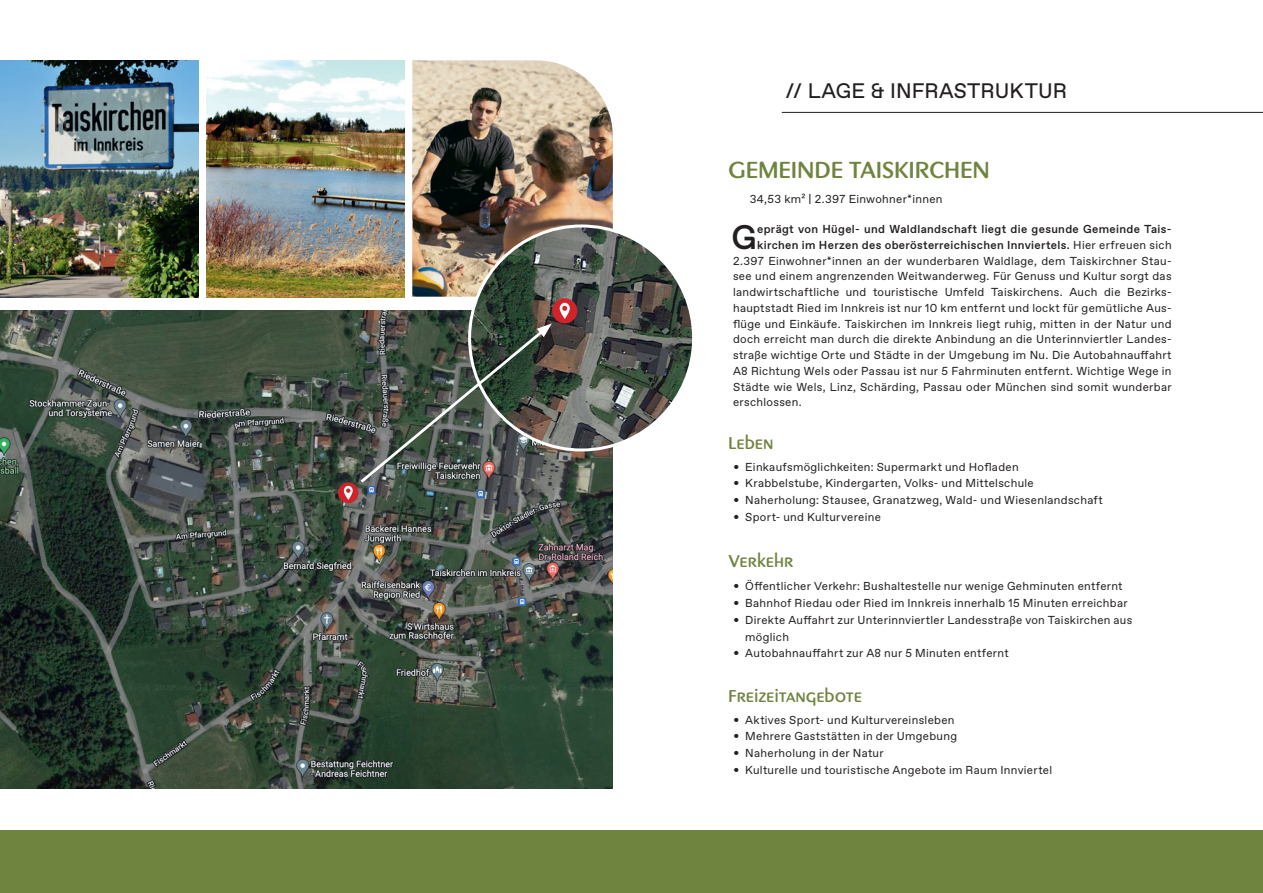
<style>
.page{position:relative;width:1263px;height:893px;background:#fff}
.page>*{position:absolute;margin:0;border:0;box-sizing:border-box;transform-origin:0 0}
.t1{font:500 34.05px "Favorit Pro";color:#231f20}
.t2{font:500 24.15px "Pinot Grigio Modern";letter-spacing:.015em;color:#6f853f}
.t3{font:21px "Favorit Pro";letter-spacing:.005em;color:#231f20}
.t4{font:500 17.85px "Pinot Grigio Modern";letter-spacing:.025em;color:#6f853f}
.t5{font:11.55px/16.8px "Favorit Pro";letter-spacing:.025em;color:#231f20}
.t6{font:500 11.55px "Favorit Pro";letter-spacing:.03em;color:#231f20}
.s1{font-weight:400}
</style>
<div class="page">
<div style="left:0;top:831px;width:1263px;height:62px;background:#6f853f"></div>
<img style="left:0;top:311px;width:613px;height:477px">
<hr style="left:782px;top:112px;width:481px;height:1px;background:#231f20">
<div style="left:338px;top:483px;width:20px;height:20px;background:#d1232a;border-radius:50%"></div>
<img style="left:0;top:60px;width:199px;height:237px">
<img style="left:206px;top:60px;width:198px;height:238px">
<img style="left:412px;top:60px;width:201px;height:237px">
<img style="left:470px;top:226px;width:223px;height:224px;border-radius:112px">
<img style="left:344px;top:323px;width:208px;height:177px">
<div style="left:552px;top:298px;width:25px;height:25px;background:#d1232a;border-radius:50%"></div>
<svg style="left:560px;top:303px;width:10px;height:16px"></svg>
<h3 class="t3" style="left:786px;top:77px;width:283px">// LAGE &amp; INFRASTRUKTUR</h3>
<h2 class="t2" style="left:728px;top:158px;width:262px">GEMEINDE TAISKIRCHEN</h2>
<p class="t5" style="left:750px;top:190px;width:194px">34,53 km² | 2.397 Einwohner*innen</p>
<h1 class="t1" style="left:731px;top:214px;width:27px">G</h1>
<p class="t6" style="left:757px;top:221px;width:416px">eprägt von Hügel- und Waldlandschaft liegt die gesunde Gemeinde Tais-</p>
<p class="t6" style="left:757px;top:237px;width:416px">kirchen im Herzen des oberösterreichischen Innviertels. <span class="s1">Hier erfreuen sich</span></p>
<p class="t5" style="left:733px;top:252px;width:440px">2.397 Einwohner*innen an der wunderbaren Waldlage, dem Taiskirchner Stau-</p>
<p class="t5" style="left:733px;top:268px;width:440px">see und einem angrenzenden Weitwanderweg. Für Genuss und Kultur sorgt das</p>
<p class="t5" style="left:733px;top:283px;width:440px">landwirtschaftliche und touristische Umfeld Taiskirchens. Auch die Bezirks-</p>
<p class="t5" style="left:733px;top:299px;width:440px">hauptstadt Ried im Innkreis ist nur 10 km entfernt und lockt für gemütliche Aus-</p>
<p class="t5" style="left:733px;top:315px;width:440px">flüge und Einkäufe. Taiskirchen im Innkreis liegt ruhig, mitten in der Natur und</p>
<p class="t5" style="left:733px;top:331px;width:440px">doch erreicht man durch die direkte Anbindung an die Unterinnviertler Landes-</p>
<p class="t5" style="left:733px;top:346px;width:440px">straße wichtige Orte und Städte in der Umgebung im Nu. Die Autobahnauffahrt</p>
<p class="t5" style="left:733px;top:362px;width:440px">A8 Richtung Wels oder Passau ist nur 5 Fahrminuten entfernt. Wichtige Wege in</p>
<p class="t5" style="left:733px;top:378px;width:440px">Städte wie Wels, Linz, Schärding, Passau oder München sind somit wunderbar</p>
<p class="t5" style="left:733px;top:394px;width:70px">erschlossen.</p>
<h3 class="t4" style="left:728px;top:435px;width:46px">Leben</h3>
<p class="t5" style="left:733px;top:458px;width:287px">• Einkaufsmöglichkeiten: Supermarkt und Hofladen</p>
<p class="t5" style="left:733px;top:475px;width:302px">• Krabbelstube, Kindergarten, Volks- und Mittelschule</p>
<p class="t5" style="left:733px;top:491px;width:371px">• Naherholung: Stausee, Granatzweg, Wald- und Wiesenlandschaft</p>
<p class="t5" style="left:733px;top:508px;width:149px">• Sport- und Kulturvereine</p>
<h3 class="t4" style="left:728px;top:552px;width:66px">Verkehr</h3>
<p class="t5" style="left:733px;top:578px;width:391px">• Öffentlicher Verkehr: Bushaltestelle nur wenige Gehminuten entfernt</p>
<p class="t5" style="left:733px;top:594px;width:396px">• Bahnhof Riedau oder Ried im Innkreis innerhalb 15 Minuten erreichbar</p>
<p class="t5" style="left:745px;top:611px;width:389px;text-indent:-12px">• Direkte Auffahrt zur Unterinnviertler Landesstraße von Taiskirchen aus möglich</p>
<p class="t5" style="left:733px;top:645px;width:277px">• Autobahnauffahrt zur A8 nur 5 Minuten entfernt</p>
<h3 class="t4" style="left:728px;top:687px;width:135px">Freizeitangebote</h3>
<p class="t5" style="left:733px;top:711px;width:223px">• Aktives Sport- und Kulturvereinsleben</p>
<p class="t5" style="left:733px;top:728px;width:225px">• Mehrere Gaststätten in der Umgebung</p>
<p class="t5" style="left:733px;top:744px;width:152px">• Naherholung in der Natur</p>
<p class="t5" style="left:733px;top:761px;width:320px">• Kulturelle und touristische Angebote im Raum Innviertel</p>
</div>
